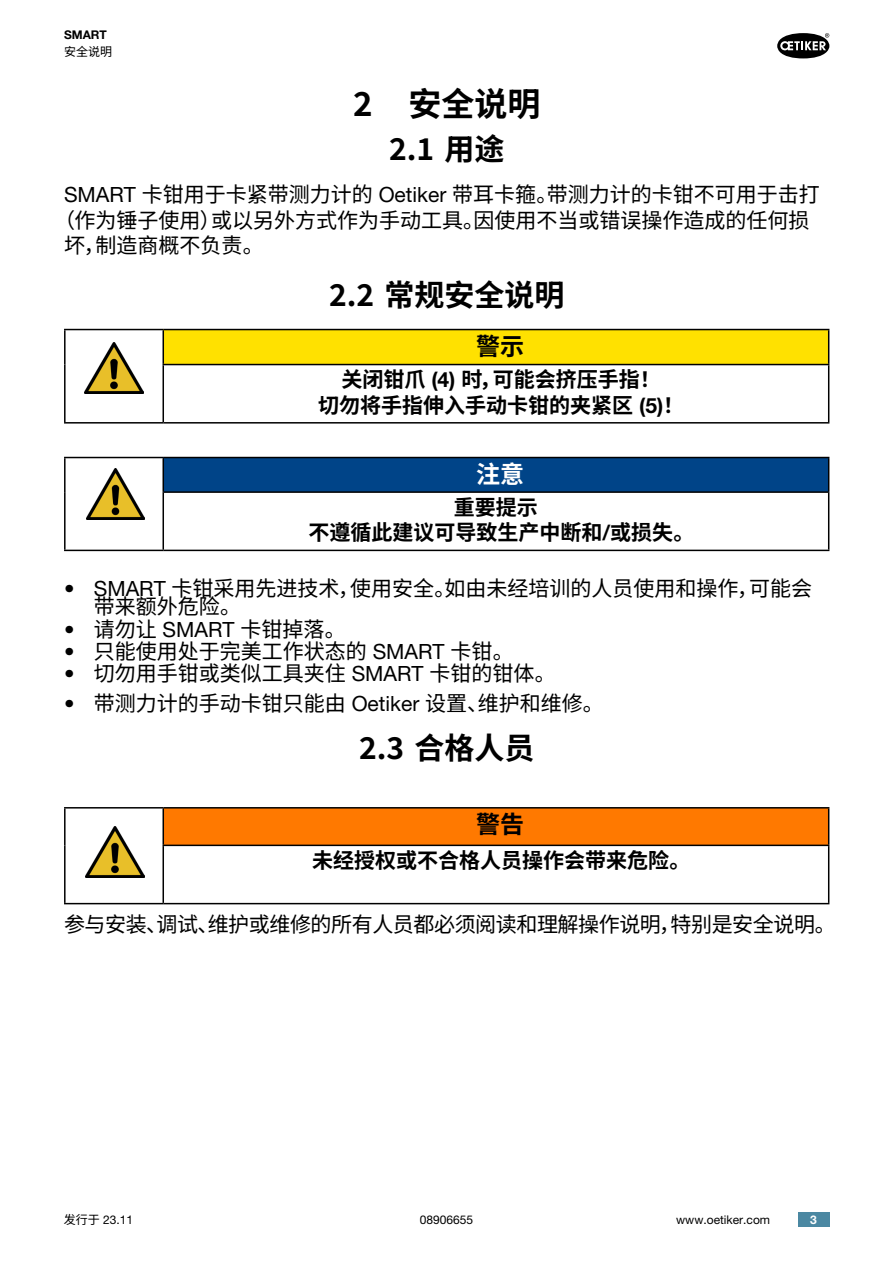
<style>
.page{position:relative;width:893px;height:1263px;background:#fff}
.page>*{position:absolute;margin:0;border:0;box-sizing:border-box;transform-origin:0 0}
.t1{font:700 33px "Noto Sans SC";color:#000}
.t2{font:700 30px "Noto Sans SC";color:#000}
.t3{font:700 24px "Noto Sans SC";color:#000}
.t4{font:700 24px "Noto Sans SC";color:#fff}
.t5{font:21px/18px "Noto Sans SC";color:#000}
.t6{font:700 21px/25.2px "Noto Sans SC";color:#000;text-align:center}
.t7{font:21px "Noto Sans SC";letter-spacing:-.02em;color:#000}
.t8{font:12px "Helvetica Neue LT Pro";color:#000}
.t9{font:700 12px "Helvetica Neue LT Pro";color:#000}
.t10{font:12px "Noto Sans SC";color:#000}
.t11{font:700 12px "Helvetica Neue LT Pro";color:#fff}
.s1{font-family:"Helvetica Neue LT Pro"}
.s2{font-family:"Noto Sans SC"}
</style>
<div class="page">
<div style="left:798px;top:1212px;width:31px;height:15px;background:#4b88a2"></div>
<svg style="left:777px;top:33px;width:52px;height:25px"></svg>
<div style="left:163px;top:330px;width:666px;height:35px;background:#ffe100"></div>
<hr style="left:64px;top:329px;width:99px;height:1px;background:#000">
<hr style="left:64px;top:330px;width:2px;height:35px;background:#000">
<hr style="left:163px;top:329px;width:666px;height:1px;background:#000">
<hr style="left:163px;top:330px;width:1px;height:34px;background:#000">
<hr style="left:828px;top:330px;width:1px;height:34px;background:#000">
<hr style="left:64px;top:365px;width:2px;height:57px;background:#000">
<hr style="left:163px;top:364px;width:666px;height:1px;background:#000">
<hr style="left:163px;top:365px;width:1px;height:57px;background:#000">
<hr style="left:828px;top:365px;width:1px;height:57px;background:#000">
<hr style="left:64px;top:422px;width:99px;height:2px;background:#000">
<hr style="left:163px;top:422px;width:666px;height:2px;background:#000">
<div style="left:163px;top:457px;width:666px;height:35px;background:#048"></div>
<hr style="left:64px;top:457px;width:99px;height:1px;background:#000">
<hr style="left:64px;top:458px;width:2px;height:34px;background:#000">
<hr style="left:163px;top:457px;width:666px;height:1px;background:#000">
<hr style="left:163px;top:458px;width:1px;height:33px;background:#000">
<hr style="left:828px;top:458px;width:1px;height:33px;background:#000">
<hr style="left:64px;top:492px;width:2px;height:58px;background:#000">
<hr style="left:163px;top:491px;width:666px;height:2px;background:#000">
<hr style="left:163px;top:493px;width:1px;height:57px;background:#000">
<hr style="left:828px;top:493px;width:1px;height:57px;background:#000">
<hr style="left:64px;top:550px;width:99px;height:1px;background:#000">
<hr style="left:163px;top:550px;width:666px;height:1px;background:#000">
<div style="left:163px;top:808px;width:666px;height:37px;background:#ff7900"></div>
<hr style="left:64px;top:807px;width:99px;height:1px;background:#000">
<hr style="left:64px;top:808px;width:2px;height:37px;background:#000">
<hr style="left:163px;top:807px;width:666px;height:1px;background:#000">
<hr style="left:163px;top:808px;width:1px;height:37px;background:#000">
<hr style="left:828px;top:808px;width:1px;height:37px;background:#000">
<hr style="left:64px;top:845px;width:2px;height:58px;background:#000">
<hr style="left:163px;top:845px;width:666px;height:1px;background:#000">
<hr style="left:163px;top:846px;width:1px;height:57px;background:#000">
<hr style="left:828px;top:846px;width:1px;height:57px;background:#000">
<hr style="left:64px;top:903px;width:99px;height:1px;background:#000">
<hr style="left:163px;top:903px;width:666px;height:1px;background:#000">
<img style="left:85px;top:342px;width:59px;height:52px">
<img style="left:86px;top:469px;width:59px;height:51px">
<img style="left:86px;top:826px;width:59px;height:51px">
<p class="t9" style="left:64px;top:28px;width:44px">SMART</p>
<p class="t10" style="left:64px;top:45px;width:49px">安全说明</p>
<h1 class="t1" style="left:353px;top:85px;width:189px">2 安全说明</h1>
<h2 class="t2" style="left:389px;top:132px;width:117px">2.1 用途</h2>
<p class="t5" style="left:64px;top:186px;width:757px"><span class="s1">SMART</span> 卡钳用于卡紧带测力计的 <span class="s1">Oetiker</span> 带耳卡箍。带测力计的卡钳不可用于击打</p>
<p class="t5" style="left:54px;top:211px;width:757px">（作为锤子使用）或以另外方式作为手动工具。因使用不当或错误操作造成的任何损</p>
<p class="t5" style="left:64px;top:236px;width:201px">坏，制造商概不负责。</p>
<h2 class="t2" style="left:329px;top:278px;width:237px">2.2 常规安全说明</h2>
<p class="t3" style="left:476px;top:332px;width:49px">警示</p>
<p class="t6" style="left:318px;top:367px;width:367px">关闭钳爪 <span class="s1">(4)</span> 时，可能会挤压手指！<br>切勿将手指伸入手动卡钳的夹紧区 <span class="s1">(5)</span>！</p>
<p class="t4" style="left:476px;top:460px;width:49px">注意</p>
<p class="t6" style="left:308px;top:495px;width:388px">重要提示<br>不遵循此建议可导致生产中断和<span class="s1">/</span>或损失。</p>
<p class="t5" style="left:94px;top:580px;width:720px;text-indent:-30px"><span class="s1">• SMART</span> 卡钳采用先进技术，使用安全。如由未经培训的人员使用和操作，可能会带来额外危险。</p>
<p class="t5" style="left:64px;top:620px;width:283px"><span class="s1">•</span> 请勿让 <span class="s1">SMART</span> 卡钳掉落。</p>
<p class="t5" style="left:64px;top:643px;width:451px"><span class="s1">•</span> 只能使用处于完美工作状态的 <span class="s1">SMART</span> 卡钳。</p>
<p class="t5" style="left:64px;top:665px;width:493px"><span class="s1">•</span> 切勿用手钳或类似工具夹住 <span class="s1">SMART</span> 卡钳的钳体。</p>
<p class="t5" style="left:64px;top:694px;width:541px"><span class="s1">•</span> 带测力计的手动卡钳只能由 <span class="s1">Oetiker</span> 设置、维护和维修。</p>
<h2 class="t2" style="left:359px;top:731px;width:177px">2.3 合格人员</h2>
<p class="t3" style="left:476px;top:811px;width:49px">警告</p>
<p class="t6" style="left:312px;top:848px;width:380px">未经授权或不合格人员操作会带来危险。</p>
<p class="t7" style="left:64px;top:912px;width:773px">参与安装、调试、维护或维修的所有人员都必须阅读和理解操作说明，特别是安全说明。</p>
<p class="t8" style="left:64px;top:1213px;width:71px"><span class="s2">发行于</span> 23.11</p>
<p class="t8" style="left:420px;top:1212px;width:55px">08906655</p>
<p class="t8" style="left:676px;top:1212px;width:95px">www.oetiker.com</p>
<p class="t11" style="left:810px;top:1212px;width:8px">3</p>
</div>
